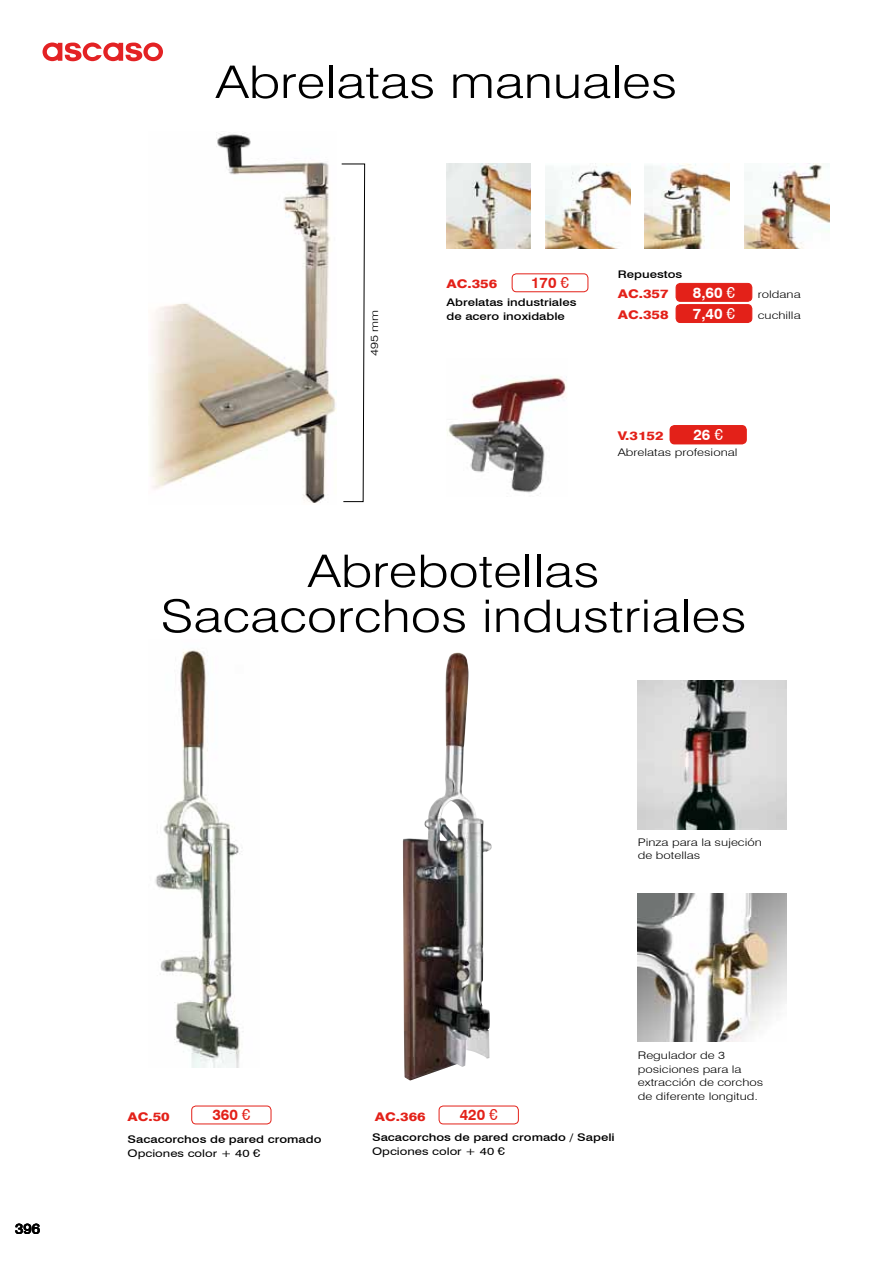
<style>
.page{position:relative;width:893px;height:1263px;background:#fff}
.page>*{position:absolute;margin:0;border:0;box-sizing:border-box;transform-origin:0 0}
.t1{font:300 45px/45px "Swiss 721 BT";color:#000;text-align:center;scale:1.2 1}
.t2{font:700 15px "Swiss 721 BT";color:#fff}
.t3{font:700 15px "Swiss 721 BT";color:#e32119}
.t4{font:500 15px "Swiss 721 BT";color:#000}
.t5{font:800 12px "Swiss 721 BT";color:#e32119;scale:1.2 1}
.t6{font:300 10.5px/13.5px "Swiss 721 BT";color:#000;scale:1.25 1}
.t7{font:500 10.5px/13.5px "Swiss 721 BT";color:#000;scale:1.25 1}
.t8{font:10.5px "Swiss 721 BT";color:#000;scale:1.25 1}
.s1{font-weight:400}
</style>
<div class="page">
<img style="left:447px;top:376px;width:120px;height:118px">
<div style="left:670px;top:426px;width:76px;height:18px;background:#e32119;border-radius:4px"></div>
<div style="left:670px;top:425px;width:77px;height:19px;border:2px solid #e32119;border-radius:4px"></div>
<img style="left:151px;top:134px;width:186px;height:369px">
<div style="left:512px;top:273px;width:76px;height:19px;border:1px solid #e32119;border-radius:4px"></div>
<img style="left:446px;top:164px;width:85px;height:85px">
<img style="left:546px;top:164px;width:85px;height:85px">
<img style="left:645px;top:164px;width:85px;height:85px">
<img style="left:744px;top:164px;width:85px;height:85px">
<div style="left:676px;top:283px;width:76px;height:18px;background:#e32119;border-radius:4px"></div>
<div style="left:676px;top:283px;width:76px;height:19px;border:1px solid #e32119;border-radius:4px"></div>
<div style="left:676px;top:305px;width:76px;height:17px;background:#e32119;border-radius:4px"></div>
<div style="left:676px;top:304px;width:76px;height:19px;border:1px solid #e32119;border-radius:4px"></div>
<div style="left:191px;top:1106px;width:80px;height:18px;border:1px solid #e32119;border-radius:4px"></div>
<div style="left:439px;top:1106px;width:80px;height:18px;border:1px solid #e32119;border-radius:4px"></div>
<img style="left:155px;top:650px;width:88px;height:417px">
<img style="left:403px;top:652px;width:89px;height:428px">
<img style="left:638px;top:680px;width:149px;height:149px">
<img style="left:638px;top:893px;width:149px;height:149px">
<svg style="left:43px;top:43px;width:120px;height:18px"></svg>
<svg style="left:341px;top:163px;width:24px;height:339px"></svg>
<h2 class="t4" style="left:15px;top:1219px;width:27px">396</h2>
<h1 class="t1" style="left:216px;top:59px;width:386px">Abrelatas manuales</h1>
<p class="t6" style="left:368px;top:356px;width:39px;rotate:-90deg">495 mm</p>
<p class="t5" style="left:446px;top:276px;width:44px">AC.356</p>
<h2 class="t3" style="left:531px;top:273px;width:40px">170 <span class="s1">€</span></h2>
<p class="t7" style="left:446px;top:296px;width:106px">Abrelatas industriales de acero inoxidable</p>
<p class="t7" style="left:618px;top:267px;width:53px">Repuestos</p>
<p class="t5" style="left:618px;top:286px;width:44px">AC.357</p>
<h2 class="t2" style="left:693px;top:283px;width:44px">8,60 <span class="s1">€</span></h2>
<p class="t6" style="left:758px;top:287px;width:36px">roldana</p>
<p class="t5" style="left:618px;top:307px;width:44px">AC.358</p>
<h2 class="t2" style="left:693px;top:304px;width:44px">7,40 <span class="s1">€</span></h2>
<p class="t6" style="left:758px;top:308px;width:36px">cuchilla</p>
<h2 class="t2" style="left:693px;top:425px;width:31px">26 <span class="s1">€</span></h2>
<p class="t5" style="left:618px;top:428px;width:40px">V.3152</p>
<p class="t6" style="left:618px;top:445px;width:97px">Abrelatas profesional</p>
<h1 class="t1" style="left:161px;top:548px;width:490px">Abrebotellas<br>Sacacorchos industriales</h1>
<p class="t6" style="left:638px;top:835px;width:101px">Pinza para la sujeción de botellas</p>
<p class="t5" style="left:128px;top:1109px;width:37px">AC.50</p>
<h2 class="t3" style="left:212px;top:1106px;width:40px">360 <span class="s1">€</span></h2>
<p class="t7" style="left:128px;top:1133px;width:157px">Sacacorchos de pared cromado</p>
<p class="t8" style="left:128px;top:1147px;width:108px">Opciones color + 40 €</p>
<p class="t5" style="left:375px;top:1109px;width:44px">AC.366</p>
<h2 class="t3" style="left:460px;top:1106px;width:40px">420 <span class="s1">€</span></h2>
<p class="t7" style="left:372px;top:1131px;width:196px">Sacacorchos de pared cromado / Sapeli</p>
<p class="t8" style="left:372px;top:1145px;width:108px">Opciones color + 40 €</p>
<p class="t6" style="left:638px;top:1049px;width:102px">Regulador de 3 posiciones para la extracción de corchos de diferente longitud.</p>
</div>
